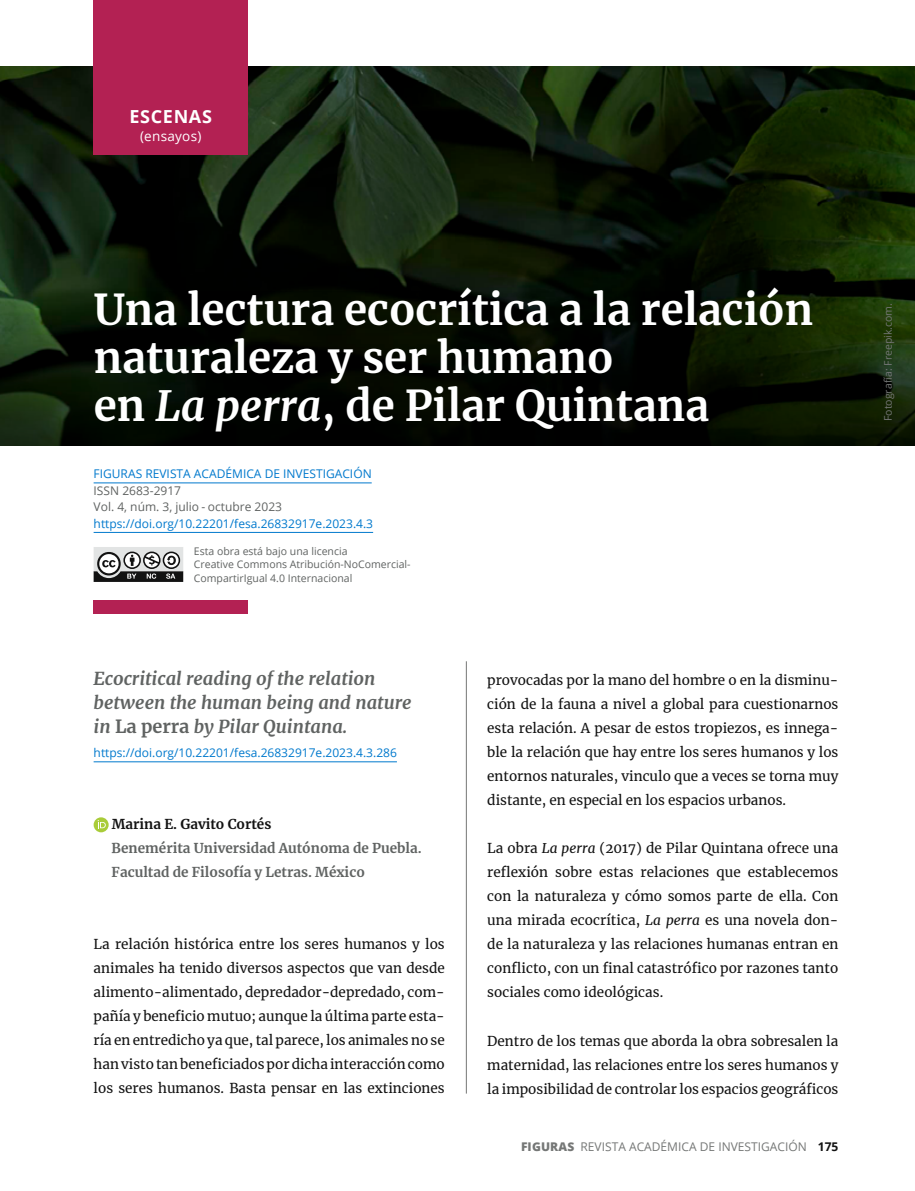
<style>
.page{position:relative;width:915px;height:1191px;background:#fff}
.page>*{position:absolute;margin:0;border:0;box-sizing:border-box;transform-origin:0 0}
.t1{font:700 42px/48px "Merriweather";color:#fff}
.t2{font:italic 700 18px/24px "Merriweather";color:#606362}
.t3{font:700 18px "Open Sans";letter-spacing:.035em;color:#fff}
.t4{font:13.5px/24px "Merriweather";color:#121212;text-align:justify}
.t5{font:700 13.5px/24px "Merriweather";color:#606362}
.t6{font:700 13.5px "Merriweather";color:#121212}
.t7{font:13.5px "Open Sans";letter-spacing:.02em;color:#fff}
.t8{font:12px "Open Sans";color:#0079cd}
.t9{font:12px/16.5px "Open Sans";color:#606362}
.t10{font:12px "Open Sans";color:#757776}
.t11{font:10.5px/13.5px "Open Sans";color:#606362}
.t12{font:10.5px "Open Sans";color:#757776}
.s1{font-style:italic}
.s2{font-style:normal}
.s3{font-weight:800}
.s4{font-weight:700;color:#121212}
</style>
<div class="page">
<hr style="left:94px;top:482px;width:277px;height:1px;background:#0079cd">
<hr style="left:94px;top:532px;width:279px;height:1px;background:#0079cd">
<div style="left:94px;top:571px;width:89px;height:11px;background:#121212"></div>
<svg style="left:94px;top:547px;width:89px;height:32px"></svg>
<div style="left:94px;top:600px;width:154px;height:13px;background:#b32153"></div>
<img style="left:0;top:67px;width:914px;height:210px">
<svg style="left:0;top:277px;width:914px;height:168px;background:#060e03"></svg>
<hr style="left:94px;top:761px;width:303px;height:1px;background:#0079cd">
<svg style="left:94px;top:817px;width:15px;height:15px"></svg>
<svg style="left:98px;top:820px;width:8px;height:8px"></svg>
<div style="left:94px;top:0;width:154px;height:154px;background:#b32153"></div>
<hr style="left:466px;top:661px;width:1px;height:432px;background:#757776">
<h2 class="t3" style="left:129px;top:104px;width:84px">ESCENAS</h2>
<p class="t7" style="left:140px;top:127px;width:63px">(ensayos)</p>
<h1 class="t1" style="left:94px;top:285px;width:720px">Una lectura ecocrítica a la relación naturaleza y ser humano<br>en <span class="s1">La perra</span>, de Pilar Quintana</h1>
<p class="t8" style="left:94px;top:466px;width:279px">FIGURAS REVISTA ACADÉMICA DE INVESTIGACIÓN</p>
<p class="t9" style="left:94px;top:482px;width:190px">ISSN 2683-2917<br>Vol. 4, núm. 3, julio - octubre 2023</p>
<p class="t8" style="left:94px;top:515px;width:281px">https://doi.org/10.22201/fesa.26832917e.2023.4.3</p>
<p class="t11" style="left:194px;top:544px;width:218px">Esta obra está bajo una licencia<br>Creative Commons Atribución-NoComercial-<br>CompartirIgual 4.0 Internacional</p>
<h2 class="t2" style="left:94px;top:666px;width:319px">Ecocritical reading of the relation between the human being and nature in <span class="s2">La perra</span> by Pilar Quintana.</h2>
<p class="t8" style="left:94px;top:744px;width:305px">https://doi.org/10.22201/fesa.26832917e.2023.4.3.286</p>
<p class="t6" style="left:112px;top:815px;width:161px">Marina E. Gavito Cortés</p>
<p class="t5" style="left:112px;top:836px;width:311px">Benemérita Universidad Autónoma de Puebla.<br>Facultad de Filosofía y Letras. México</p>
<p class="t4" style="left:94px;top:932px;width:352px">La relación histórica entre los seres humanos y los animales ha tenido diversos aspectos que van desde alimento-alimentado, depredador-depredado, com&shy;pañía y beneficio mutuo; aunque la última parte esta&shy;ría en entredicho ya que, tal parece, los animales no se han visto tan beneficiados por dicha interacción como los seres humanos. Basta pensar en las extinciones</p>
<p class="t4" style="left:487px;top:668px;width:352px">provocadas por la mano del hombre o en la disminu&shy;ción de la fauna a nivel a global para cuestionarnos esta relación. A pesar de estos tropiezos, es innega&shy;ble la relación que hay entre los seres humanos y los entornos naturales, vinculo que a veces se torna muy distante, en especial en los espacios urbanos.</p>
<p class="t4" style="left:487px;top:836px;width:352px">La obra <span class="s1">La perra</span> (2017) de Pilar Quintana ofrece una reflexión sobre estas relaciones que establecemos con la naturaleza y cómo somos parte de ella. Con una mirada ecocrítica, <span class="s1">La perra</span> es una novela don&shy;de la naturaleza y las relaciones humanas entran en conflicto, con un final catastrófico por razones tanto sociales como ideológicas.</p>
<p class="t4" style="left:487px;top:1028px;width:352px">Dentro de los temas que aborda la obra sobresalen la maternidad, las relaciones entre los seres humanos y la imposibilidad de controlar los espacios geográficos</p>
<p class="t10" style="left:521px;top:1138px;width:318px"><span class="s3">FIGURAS</span> REVISTA ACADÉMICA DE INVESTIGACIÓN <span class="s4">175</span></p>
<p class="t12" style="left:880px;top:421px;width:120px;rotate:-90deg">Fotografía: Freepik.com.</p>
</div>
